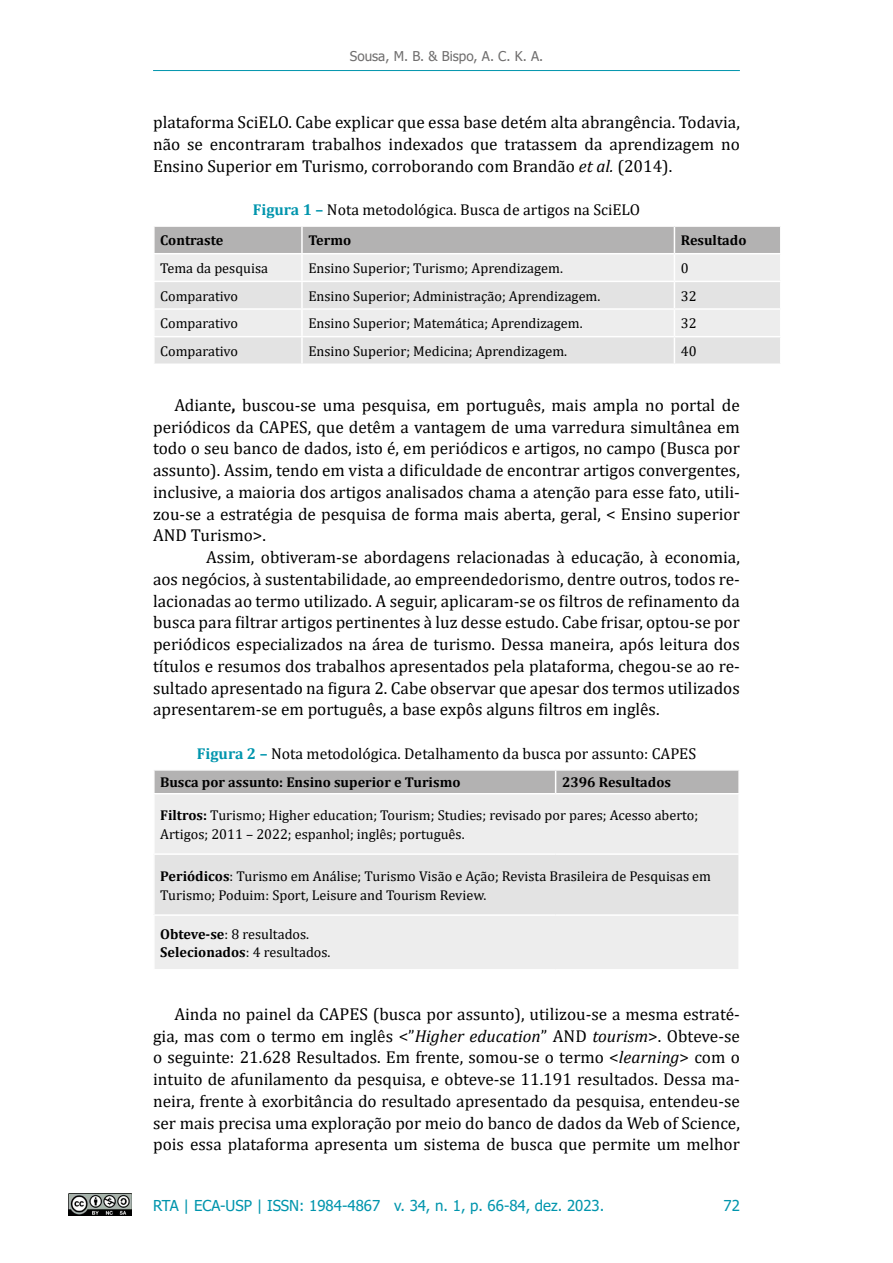
<style>
.page{position:relative;width:893px;height:1263px;background:#fff}
.page>*{position:absolute;margin:0;border:0;box-sizing:border-box;transform-origin:0 0}
.t1{font:17.25px/21.8px "Cambria";color:#000;text-align:justify}
.t2{font:15.75px "Cambria";color:#000}
.t3{font:15px "Tahoma";color:#0095ad}
.t4{font:14.25px/18.8px "Cambria";color:#000}
.t5{font:700 14.25px "Cambria";color:#000}
.t6{font:13.5px "Tahoma";color:#706f6f}
.s1{font-style:italic}
.s2{font-weight:700;color:#0095ad}
.s3{font-weight:700}
</style>
<div class="page">
<hr style="left:153px;top:70px;width:587px;height:1px;background:#0095ad">
<img style="left:68px;top:1194px;width:63px;height:22px">
<svg style="left:154px;top:226px;width:626px;height:137px;background:#dfdfdf"></svg>
<div style="left:155px;top:794px;width:583px;height:175px;background:#ededed"></div>
<div style="left:154px;top:854px;width:585px;height:61px;background:#e3e3e3"></div>
<div style="left:155px;top:771px;width:583px;height:22px;background:#b3b2b2"></div>
<hr style="left:153px;top:853px;width:403px;height:2px;background:#fff">
<hr style="left:153px;top:855px;width:2px;height:59px;background:#fff">
<hr style="left:556px;top:853px;width:184px;height:2px;background:#fff">
<hr style="left:738px;top:855px;width:2px;height:59px;background:#fff">
<hr style="left:153px;top:914px;width:403px;height:2px;background:#fff">
<hr style="left:556px;top:914px;width:184px;height:2px;background:#fff">
<p class="t6" style="left:350px;top:47px;width:195px">Sousa, M. B. &amp; Bispo, A. C. K. A.</p>
<p class="t1" style="left:153px;top:111px;width:588px">plataforma SciELO. Cabe explicar que essa base detém alta abrangência. Todavia, não se encontraram trabalhos indexados que tratassem da aprendizagem no Ensino Superior em Turismo, corroborando com Brandão <span class="s1">et al.</span> (2014).</p>
<p class="t2" style="left:253px;top:200px;width:389px"><span class="s2">Figura 1 –</span> Nota metodológica. Busca de artigos na SciELO</p>
<p class="t5" style="left:160px;top:230px;width:65px">Contraste</p>
<p class="t5" style="left:308px;top:230px;width:44px">Termo</p>
<p class="t5" style="left:681px;top:230px;width:67px">Resultado</p>
<p class="t4" style="left:160px;top:259px;width:109px">Tema da pesquisa</p>
<p class="t4" style="left:308px;top:259px;width:256px">Ensino Superior; Turismo; Aprendizagem.</p>
<p class="t4" style="left:681px;top:259px;width:9px">0</p>
<p class="t4" style="left:160px;top:286px;width:79px">Comparativo</p>
<p class="t4" style="left:308px;top:286px;width:294px">Ensino Superior; Administração; Aprendizagem.</p>
<p class="t4" style="left:681px;top:286px;width:17px">32</p>
<p class="t4" style="left:160px;top:314px;width:79px">Comparativo</p>
<p class="t4" style="left:308px;top:314px;width:276px">Ensino Superior; Matemática; Aprendizagem.</p>
<p class="t4" style="left:681px;top:314px;width:17px">32</p>
<p class="t4" style="left:160px;top:342px;width:79px">Comparativo</p>
<p class="t4" style="left:308px;top:342px;width:260px">Ensino Superior; Medicina; Aprendizagem.</p>
<p class="t4" style="left:681px;top:342px;width:17px">40</p>
<p class="t1" style="left:153px;top:394px;width:588px;text-indent:21px">Adiante<span class="s3">,</span> buscou-se uma pesquisa, em português, mais ampla no portal de periódicos da CAPES, que detêm a vantagem de uma varredura simultânea em todo o seu banco de dados, isto é, em periódicos e artigos, no campo (Busca por assunto). Assim, tendo em vista a dificuldade de encontrar artigos convergentes, inclusive, a maioria dos artigos analisados chama a atenção para esse fato, utili&shy;zou-se a estratégia de pesquisa de forma mais aberta, geral, &lt; Ensino superior AND Turismo&gt;.</p>
<p class="t1" style="left:153px;top:546px;width:588px;text-indent:53px">Assim, obtiveram-se abordagens relacionadas à educação, à economia, aos negócios, à sustentabilidade, ao empreendedorismo, dentre outros, todos re&shy;lacionadas ao termo utilizado. A seguir, aplicaram-se os filtros de refinamento da busca para filtrar artigos pertinentes à luz desse estudo. Cabe frisar, optou-se por periódicos especializados na área de turismo. Dessa maneira, após leitura dos títulos e resumos dos trabalhos apresentados pela plataforma, chegou-se ao re&shy;sultado apresentado na figura 2. Cabe observar que apesar dos termos utilizados apresentarem-se em português, a base expôs alguns filtros em inglês.</p>
<p class="t2" style="left:197px;top:744px;width:501px"><span class="s2">Figura 2 –</span> Nota metodológica. Detalhamento da busca por assunto: CAPES</p>
<p class="t5" style="left:160px;top:772px;width:302px">Busca por assunto: Ensino superior e Turismo</p>
<p class="t5" style="left:562px;top:772px;width:111px">2396 Resultados</p>
<p class="t4" style="left:160px;top:806px;width:540px"><span class="s3">Filtros:</span> Turismo; Higher education; Tourism; Studies; revisado por pares; Acesso aberto;<br>Artigos; 2011 – 2022; espanhol; inglês; português.</p>
<p class="t4" style="left:160px;top:866px;width:552px"><span class="s3">Periódicos</span>: Turismo em Análise; Turismo Visão e Ação; Revista Brasileira de Pesquisas em<br>Turismo; Poduim: Sport, Leisure and Tourism Review.</p>
<p class="t4" style="left:160px;top:924px;width:172px"><span class="s3">Obteve-se</span>: 8 resultados.<br><span class="s3">Selecionados</span>: 4 resultados.</p>
<p class="t1" style="left:153px;top:1003px;width:588px;text-indent:21px">Ainda no painel da CAPES (busca por assunto), utilizou-se a mesma estraté&shy;gia, mas com o termo em inglês &lt;”<span class="s1">Higher education</span>” AND <span class="s1">tourism</span>&gt;. Obteve-se o seguinte: 21.628 Resultados. Em frente, somou-se o termo &lt;<span class="s1">learning</span>&gt; com o intuito de afunilamento da pesquisa, e obteve-se 11.191 resultados. Dessa ma&shy;neira, frente à exorbitância do resultado apresentado da pesquisa, entendeu-se ser mais precisa uma exploração por meio do banco de dados da Web of Science, pois essa plataforma apresenta um sistema de busca que permite um melhor</p>
<p class="t3" style="left:153px;top:1196px;width:453px">RTA | ECA-USP | ISSN: 1984-4867 v. 34, n. 1, p. 66-84, dez. 2023.</p>
<p class="t3" style="left:723px;top:1196px;width:18px">72</p>
</div>
